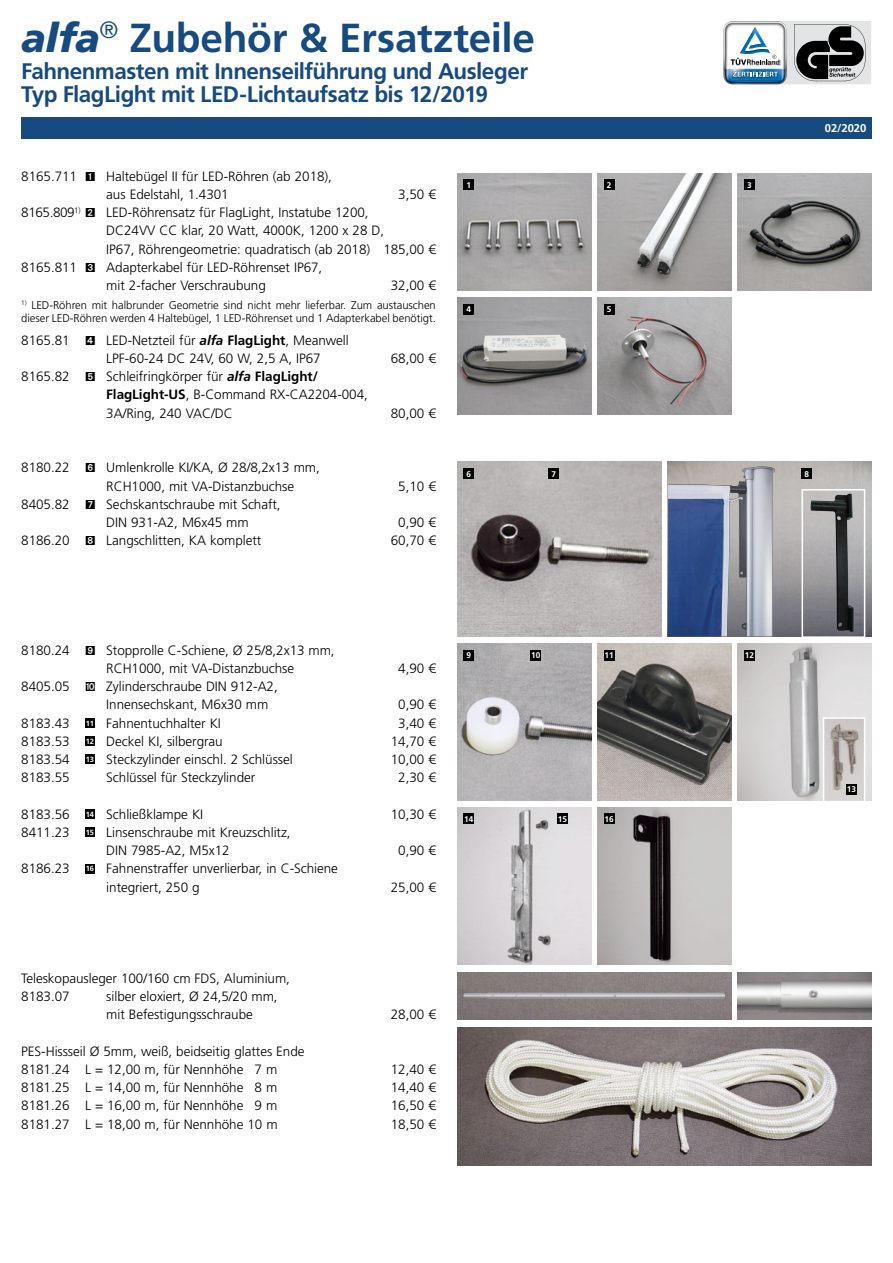
<style>
.page{position:relative;width:893px;height:1263px;background:#fff}
.page>*{position:absolute;margin:0;border:0;box-sizing:border-box;transform-origin:0 0}
.t1{font:700 40.5px "Frutiger LT";letter-spacing:-.005em;color:#174b7f}
.t2{font:700 22.5px "Frutiger LT";letter-spacing:-.025em;color:#174b7f}
.t3{font:300 13.5px/18.3px "Frutiger LT";letter-spacing:-.005em;color:#000}
.t4{font:300 11.25px/13.5px "Frutiger LT";letter-spacing:-.005em;color:#000}
.t5{font:700 11.25px "Frutiger LT";letter-spacing:-.005em;color:#fff}
.t6{font:700 8.25px "Frutiger LT";letter-spacing:-.005em;color:#fff}
.t7{font:700 7.5px "Frutiger LT";letter-spacing:-.025em;color:#fff}
.s1{font-weight:900;font-style:italic}
.s2{font-weight:700;font-style:italic}
.s3{font-weight:700}
</style>
<div class="page">
<img style="left:457px;top:807px;width:134px;height:157px">
<div style="left:463px;top:813px;width:11px;height:11px;background:#000"></div>
<div style="left:557px;top:813px;width:11px;height:11px;background:#000"></div>
<img style="left:457px;top:462px;width:204px;height:174px">
<div style="left:463px;top:468px;width:11px;height:11px;background:#000"></div>
<div style="left:549px;top:468px;width:10px;height:11px;background:#000"></div>
<img style="left:668px;top:462px;width:204px;height:174px">
<svg style="left:723px;top:21px;width:148px;height:64px"></svg>
<div style="left:85px;top:718px;width:10px;height:9px;background:#000"></div>
<div style="left:85px;top:736px;width:10px;height:10px;background:#000"></div>
<div style="left:85px;top:754px;width:10px;height:10px;background:#000"></div>
<div style="left:85px;top:809px;width:10px;height:10px;background:#000"></div>
<div style="left:85px;top:827px;width:10px;height:10px;background:#000"></div>
<div style="left:85px;top:864px;width:10px;height:9px;background:#000"></div>
<img style="left:668px;top:466px;width:107px;height:170px">
<img style="left:457px;top:643px;width:134px;height:158px">
<img style="left:597px;top:643px;width:134px;height:158px">
<img style="left:457px;top:1028px;width:415px;height:137px">
<div style="left:463px;top:650px;width:11px;height:10px;background:#000"></div>
<div style="left:530px;top:650px;width:11px;height:10px;background:#000"></div>
<div style="left:604px;top:650px;width:10px;height:10px;background:#000"></div>
<img style="left:597px;top:807px;width:134px;height:157px">
<div style="left:604px;top:813px;width:10px;height:11px;background:#000"></div>
<div style="left:801px;top:468px;width:11px;height:11px;background:#000"></div>
<img style="left:811px;top:493px;width:43px;height:139px">
<div style="left:801px;top:489px;width:64px;height:149px;border:2px solid #fff"></div>
<img style="left:738px;top:643px;width:134px;height:158px">
<div style="left:744px;top:650px;width:11px;height:10px;background:#000"></div>
<img style="left:826px;top:720px;width:36px;height:79px">
<div style="left:823px;top:717px;width:42px;height:85px;border:2px solid #fff"></div>
<div style="left:846px;top:784px;width:11px;height:10px;background:#000"></div>
<div style="left:21px;top:117px;width:851px;height:21px;background:#174b7f"></div>
<img style="left:457px;top:298px;width:134px;height:117px">
<div style="left:463px;top:304px;width:11px;height:11px;background:#000"></div>
<img style="left:597px;top:298px;width:134px;height:117px">
<div style="left:604px;top:304px;width:10px;height:11px;background:#000"></div>
<img style="left:457px;top:972px;width:274px;height:47px">
<img style="left:463px;top:993px;width:262px;height:6px">
<img style="left:738px;top:972px;width:134px;height:47px">
<img style="left:457px;top:173px;width:134px;height:117px">
<img style="left:597px;top:173px;width:134px;height:117px">
<div style="left:463px;top:180px;width:11px;height:10px;background:#000"></div>
<div style="left:604px;top:180px;width:10px;height:10px;background:#000"></div>
<img style="left:738px;top:173px;width:134px;height:117px">
<div style="left:744px;top:180px;width:11px;height:10px;background:#000"></div>
<p class="t1" style="left:21px;top:14px;width:515px"><span class="s1">alfa</span><sup>®</sup> Zubehör &amp; Ersatzteile</p>
<p class="t2" style="left:21px;top:58px;width:508px">Fahnenmasten mit Innenseilführung und Ausleger</p>
<p class="t2" style="left:21px;top:81px;width:468px">Typ FlagLight mit LED-Lichtaufsatz bis 12/2019</p>
<p class="t3" style="left:21px;top:167px;width:57px">8165.711</p>
<p class="t3" style="left:106px;top:167px;width:227px">Haltebügel II für LED-Röhren (ab 2018), aus Edelstahl, 1.4301</p>
<p class="t3" style="left:398px;top:185px;width:39px">3,50 €</p>
<p class="t3" style="left:21px;top:204px;width:61px">8165.809<sup>1)</sup></p>
<p class="t3" style="left:106px;top:204px;width:331px">LED-Röhrensatz für FlagLight, Instatube 1200,<br>DC24VV CC klar, 20 Watt, 4000K, 1200 x 28 D,<br>IP67, Röhrengeometrie: quadratisch (ab 2018) 185,00 €</p>
<p class="t3" style="left:21px;top:258px;width:57px">8165.811</p>
<p class="t3" style="left:106px;top:258px;width:218px">Adapterkabel für LED-Röhrenset IP67, mit 2-facher Verschraubung</p>
<p class="t3" style="left:391px;top:276px;width:47px">32,00 €</p>
<p class="t4" style="left:21px;top:298px;width:416px"><sup>1)</sup> LED-Röhren mit halbrunder Geometrie sind nicht mehr lieferbar. Zum austauschen dieser LED-Röhren werden 4 Haltebügel, 1 LED-Röhrenset und 1 Adapterkabel benötigt.</p>
<p class="t3" style="left:21px;top:331px;width:50px">8165.81</p>
<p class="t3" style="left:106px;top:331px;width:244px">LED-Netzteil für <span class="s2">alfa</span> <span class="s3">FlagLight</span>, Meanwell<br>LPF-60-24 DC 24V, 60 W, 2,5 A, IP67</p>
<p class="t3" style="left:391px;top:349px;width:47px">68,00 €</p>
<p class="t3" style="left:21px;top:368px;width:50px">8165.82</p>
<p class="t3" style="left:106px;top:368px;width:263px">Schleifringkörper für <span class="s2">alfa</span> <span class="s3">FlagLight/<br>FlagLight-US</span>, B-Command RX-CA2204-004,<br>3A/Ring, 240 VAC/DC</p>
<p class="t3" style="left:391px;top:404px;width:47px">80,00 €</p>
<p class="t3" style="left:21px;top:459px;width:50px">8180.22</p>
<p class="t3" style="left:106px;top:459px;width:215px">Umlenkrolle KI/KA, Ø 28/8,2x13 mm,</p>
<p class="t3" style="left:106px;top:477px;width:189px">RCH1000, mit VA-Distanzbuchse</p>
<p class="t3" style="left:398px;top:477px;width:39px">5,10 €</p>
<p class="t3" style="left:21px;top:495px;width:50px">8405.82</p>
<p class="t3" style="left:106px;top:495px;width:176px">Sechskantschraube mit Schaft,</p>
<p class="t3" style="left:106px;top:513px;width:144px">DIN 931-A2, M6x45 mm</p>
<p class="t3" style="left:398px;top:513px;width:39px">0,90 €</p>
<p class="t3" style="left:21px;top:532px;width:50px">8186.20</p>
<p class="t3" style="left:106px;top:532px;width:157px">Langschlitten, KA komplett</p>
<p class="t3" style="left:391px;top:532px;width:47px">60,70 €</p>
<p class="t6" style="left:466px;top:180px;width:6px">1</p>
<p class="t6" style="left:607px;top:180px;width:6px">2</p>
<p class="t6" style="left:747px;top:180px;width:6px">3</p>
<p class="t6" style="left:466px;top:305px;width:6px">4</p>
<p class="t6" style="left:607px;top:305px;width:6px">5</p>
<p class="t6" style="left:466px;top:469px;width:6px">6</p>
<p class="t6" style="left:552px;top:469px;width:6px">7</p>
<p class="t3" style="left:21px;top:641px;width:50px">8180.24</p>
<p class="t3" style="left:106px;top:641px;width:230px">Stopprolle C-Schiene, Ø 25/8,2x13 mm,</p>
<p class="t3" style="left:106px;top:659px;width:189px">RCH1000, mit VA-Distanzbuchse</p>
<p class="t3" style="left:398px;top:659px;width:39px">4,90 €</p>
<p class="t3" style="left:21px;top:677px;width:50px">8405.05</p>
<p class="t3" style="left:106px;top:677px;width:173px">Zylinderschraube DIN 912-A2,</p>
<p class="t3" style="left:106px;top:696px;width:163px">Innensechskant, M6x30 mm</p>
<p class="t3" style="left:398px;top:696px;width:39px">0,90 €</p>
<p class="t3" style="left:21px;top:714px;width:50px">8183.43</p>
<p class="t7" style="left:86px;top:718px;width:10px">11</p>
<p class="t3" style="left:106px;top:714px;width:116px">Fahnentuchhalter KI</p>
<p class="t3" style="left:398px;top:714px;width:39px">3,40 €</p>
<p class="t3" style="left:21px;top:732px;width:50px">8183.53</p>
<p class="t7" style="left:86px;top:737px;width:10px">12</p>
<p class="t3" style="left:106px;top:732px;width:118px">Deckel KI, silbergrau</p>
<p class="t3" style="left:391px;top:732px;width:47px">14,70 €</p>
<p class="t3" style="left:21px;top:750px;width:50px">8183.54</p>
<p class="t7" style="left:86px;top:755px;width:10px">13</p>
<p class="t3" style="left:106px;top:750px;width:188px">Steckzylinder einschl. 2 Schlüssel</p>
<p class="t3" style="left:391px;top:750px;width:47px">10,00 €</p>
<p class="t3" style="left:21px;top:769px;width:50px">8183.55</p>
<p class="t3" style="left:106px;top:769px;width:150px">Schlüssel für Steckzylinder</p>
<p class="t3" style="left:398px;top:769px;width:39px">2,30 €</p>
<p class="t3" style="left:21px;top:805px;width:50px">8183.56</p>
<p class="t7" style="left:86px;top:810px;width:10px">14</p>
<p class="t3" style="left:106px;top:805px;width:98px">Schließklampe KI</p>
<p class="t3" style="left:391px;top:805px;width:47px">10,30 €</p>
<p class="t3" style="left:21px;top:823px;width:50px">8411.23</p>
<p class="t7" style="left:86px;top:828px;width:10px">15</p>
<p class="t3" style="left:106px;top:823px;width:186px">Linsenschraube mit Kreuzschlitz,</p>
<p class="t3" style="left:106px;top:841px;width:125px">DIN 7985-A2, M5x12</p>
<p class="t3" style="left:398px;top:841px;width:39px">0,90 €</p>
<p class="t3" style="left:21px;top:860px;width:50px">8186.23</p>
<p class="t7" style="left:86px;top:864px;width:10px">16</p>
<p class="t3" style="left:106px;top:860px;width:233px">Fahnenstraffer unverlierbar, in C-Schiene</p>
<p class="t3" style="left:106px;top:878px;width:95px">integriert, 250 g</p>
<p class="t3" style="left:391px;top:878px;width:47px">25,00 €</p>
<p class="t6" style="left:466px;top:651px;width:6px">9</p>
<p class="t6" style="left:531px;top:651px;width:11px">10</p>
<p class="t6" style="left:605px;top:651px;width:11px">11</p>
<p class="t6" style="left:464px;top:814px;width:11px">14</p>
<p class="t6" style="left:558px;top:814px;width:11px">15</p>
<p class="t6" style="left:605px;top:814px;width:11px">16</p>
<p class="t3" style="left:21px;top:969px;width:270px">Teleskopausleger 100/160 cm FDS, Aluminium,</p>
<p class="t3" style="left:21px;top:987px;width:50px">8183.07</p>
<p class="t3" style="left:106px;top:987px;width:173px">silber eloxiert, Ø 24,5/20 mm,</p>
<p class="t3" style="left:106px;top:1005px;width:148px">mit Befestigungsschraube</p>
<p class="t3" style="left:391px;top:1005px;width:47px">28,00 €</p>
<p class="t3" style="left:21px;top:1042px;width:285px">PES-Hissseil Ø 5mm, weiß, beidseitig glattes Ende</p>
<p class="t3" style="left:21px;top:1060px;width:258px">8181.24 L = 12,00 m, für Nennhöhe 7 m</p>
<p class="t3" style="left:391px;top:1060px;width:47px">12,40 €</p>
<p class="t3" style="left:21px;top:1078px;width:258px">8181.25 L = 14,00 m, für Nennhöhe 8 m</p>
<p class="t3" style="left:391px;top:1078px;width:47px">14,40 €</p>
<p class="t3" style="left:21px;top:1097px;width:258px">8181.26 L = 16,00 m, für Nennhöhe 9 m</p>
<p class="t3" style="left:391px;top:1097px;width:47px">16,50 €</p>
<p class="t3" style="left:21px;top:1115px;width:258px">8181.27 L = 18,00 m, für Nennhöhe 10 m</p>
<p class="t3" style="left:391px;top:1115px;width:47px">18,50 €</p>
<p class="t6" style="left:745px;top:651px;width:11px">12</p>
<p class="t5" style="left:825px;top:121px;width:43px">02/2020</p>
<p class="t6" style="left:805px;top:469px;width:6px">8</p>
<p class="t6" style="left:847px;top:784px;width:11px">13</p>
</div>
